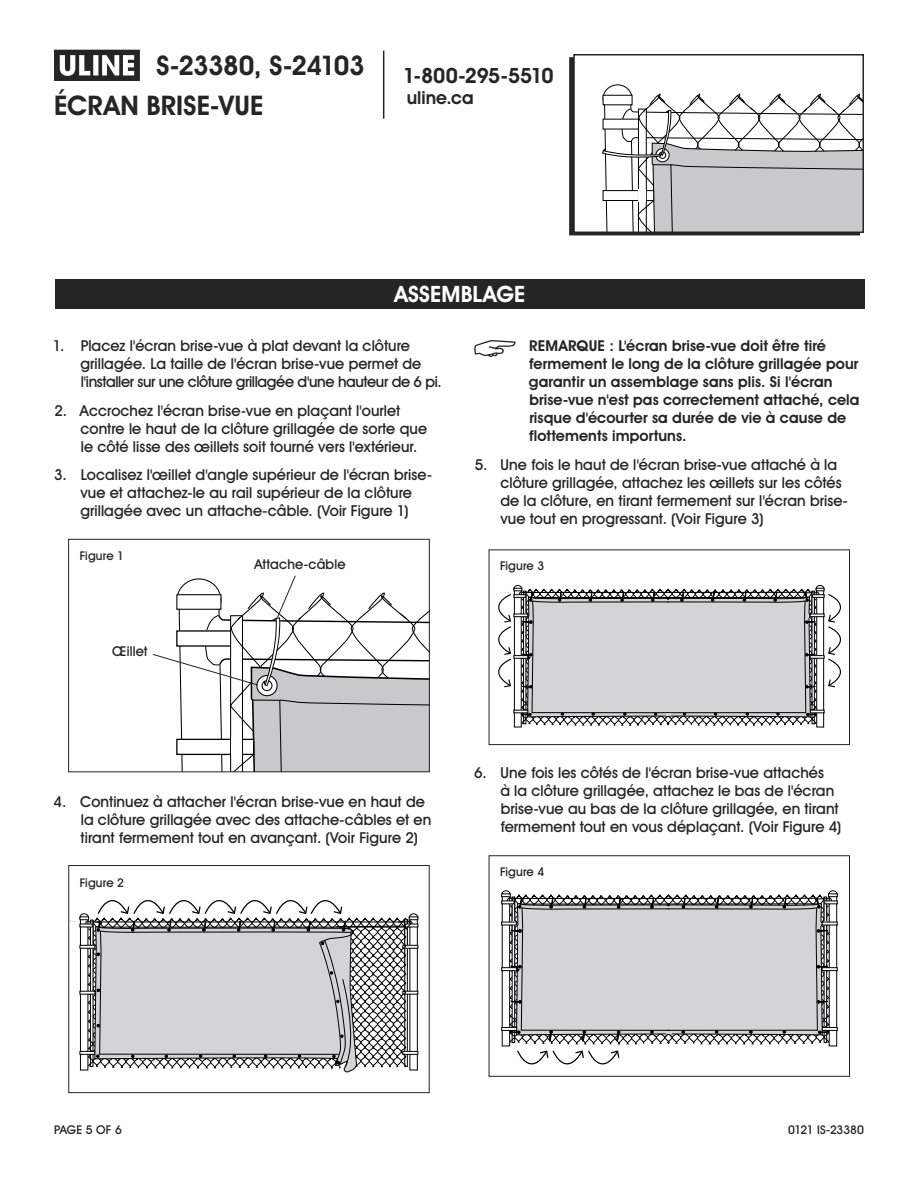
<style>
.page{position:relative;width:918px;height:1188px;background:#fff}
.page>*{position:absolute;margin:0;border:0;box-sizing:border-box;transform-origin:0 0}
.t1{font:700 27px "Uline Two Knine";letter-spacing:-.03em;color:#252525}
.t2{font:700 27px "Uline Two Knine";letter-spacing:-.005em;color:#252525}
.t3{font:700 22.5px "Uline Two Knine";letter-spacing:.01em;color:#fff}
.t4{font:700 21px "Uline Two Knine";letter-spacing:-.02em;color:#252525}
.t5{font:700 18px "Uline Two Knine";color:#252525}
.t6{font:15px/18px "Uline Two Knine";letter-spacing:.005em;color:#252525}
.t7{font:700 15px/18px "Uline Two Knine";letter-spacing:.005em;color:#252525}
.t8{font:13.5px "Uline Two Knine";letter-spacing:.01em;color:#252525}
.t9{font:12px "Uline Two Knine";letter-spacing:.005em;color:#252525}
.t10{font:12px "Uline Two Knine";letter-spacing:-.015em;color:#252525}
</style>
<div class="page">
<hr style="left:383px;top:51px;width:1px;height:68px;background:#252525">
<svg style="left:54px;top:50px;width:86px;height:31px"></svg>
<div style="left:55px;top:279px;width:810px;height:30px;background:#252525"></div>
<svg style="left:474px;top:340px;width:42px;height:17px"></svg>
<svg style="left:498px;top:585px;width:343px;height:143px"></svg>
<div style="left:489px;top:549px;width:361px;height:196px;border:1px solid #252525"></div>
<svg style="left:501px;top:891px;width:336px;height:174px"></svg>
<div style="left:489px;top:855px;width:361px;height:222px;border:1px solid #252525"></div>
<svg style="left:70px;top:900px;width:348px;height:173px"></svg>
<div style="left:68px;top:865px;width:362px;height:228px;border:1px solid #252525"></div>
<svg style="left:152px;top:575px;width:277px;height:197px"></svg>
<div style="left:569px;top:57px;width:291px;height:178px;border:2px solid #252525"></div>
<div style="left:574px;top:55px;width:289px;height:177px;background:#fff"></div>
<svg style="left:602px;top:84px;width:259px;height:146px"></svg>
<div style="left:573px;top:54px;width:291px;height:179px;border:2px solid #252525"></div>
<h1 class="t1" style="left:157px;top:49px;width:210px">S-23380, S-24103</h1>
<h1 class="t2" style="left:54px;top:89px;width:211px">ÉCRAN BRISE-VUE</h1>
<h3 class="t4" style="left:403px;top:62px;width:152px">1-800-295-5510</h3>
<p class="t5" style="left:407px;top:86px;width:68px">uline.ca</p>
<h2 class="t3" style="left:394px;top:280px;width:132px">ASSEMBLAGE</h2>
<p class="t6" style="left:80px;top:336px;width:363px;text-indent:-27px">1. Placez l'écran brise-vue à plat devant la clôture grillagée. La taille de l'écran brise-vue permet de l'installer sur une clôture grillagée d'une hauteur de 6 pi.</p>
<p class="t6" style="left:80px;top:401px;width:348px;text-indent:-26px">2. Accrochez l'écran brise-vue en plaçant l'ourlet contre le haut de la clôture grillagée de sorte que le côté lisse des œillets soit tourné vers l'extérieur.</p>
<p class="t6" style="left:54px;top:466px;width:379px;text-align:center">3. Localisez l'œillet d'angle supérieur de l'écran brise&shy;vue et attachez-le au rail supérieur de la clôture grillagée avec un attache-câble. (Voir Figure 1)</p>
<p class="t7" style="left:529px;top:336px;width:332px">REMARQUE : L'écran brise-vue doit être tiré fermement le long de la clôture grillagée pour garantir un assemblage sans plis. Si l'écran brise-vue n'est pas correctement attaché, cela risque d'écourter sa durée de vie à cause de flottements importuns.</p>
<p class="t6" style="left:500px;top:455px;width:349px;text-indent:-26px">5. Une fois le haut de l'écran brise-vue attaché à la clôture grillagée, attachez les œillets sur les côtés de la clôture, en tirant fermement sur l'écran brise&shy;vue tout en progressant. (Voir Figure 3)</p>
<p class="t9" style="left:80px;top:548px;width:46px">Figure 1</p>
<p class="t8" style="left:112px;top:643px;width:37px">Œillet</p>
<p class="t8" style="left:254px;top:556px;width:93px">Attache-câble</p>
<p class="t6" style="left:81px;top:792px;width:352px;text-indent:-27px">4. Continuez à attacher l'écran brise-vue en haut de la clôture grillagée avec des attache-câbles et en tirant fermement tout en avançant. (Voir Figure 2)</p>
<p class="t9" style="left:80px;top:876px;width:46px">Figure 2</p>
<p class="t9" style="left:500px;top:558px;width:46px">Figure 3</p>
<p class="t6" style="left:500px;top:763px;width:342px;text-indent:-26px">6. Une fois les côtés de l'écran brise-vue attachés<br>à la clôture grillagée, attachez le bas de l'écran brise-vue au bas de la clôture grillagée, en tirant fermement tout en vous déplaçant. (Voir Figure 4)</p>
<p class="t9" style="left:500px;top:864px;width:46px">Figure 4</p>
<p class="t9" style="left:54px;top:1122px;width:69px">PAGE 5 OF 6</p>
<p class="t10" style="left:788px;top:1122px;width:77px">0121 IS-23380</p>
</div>
